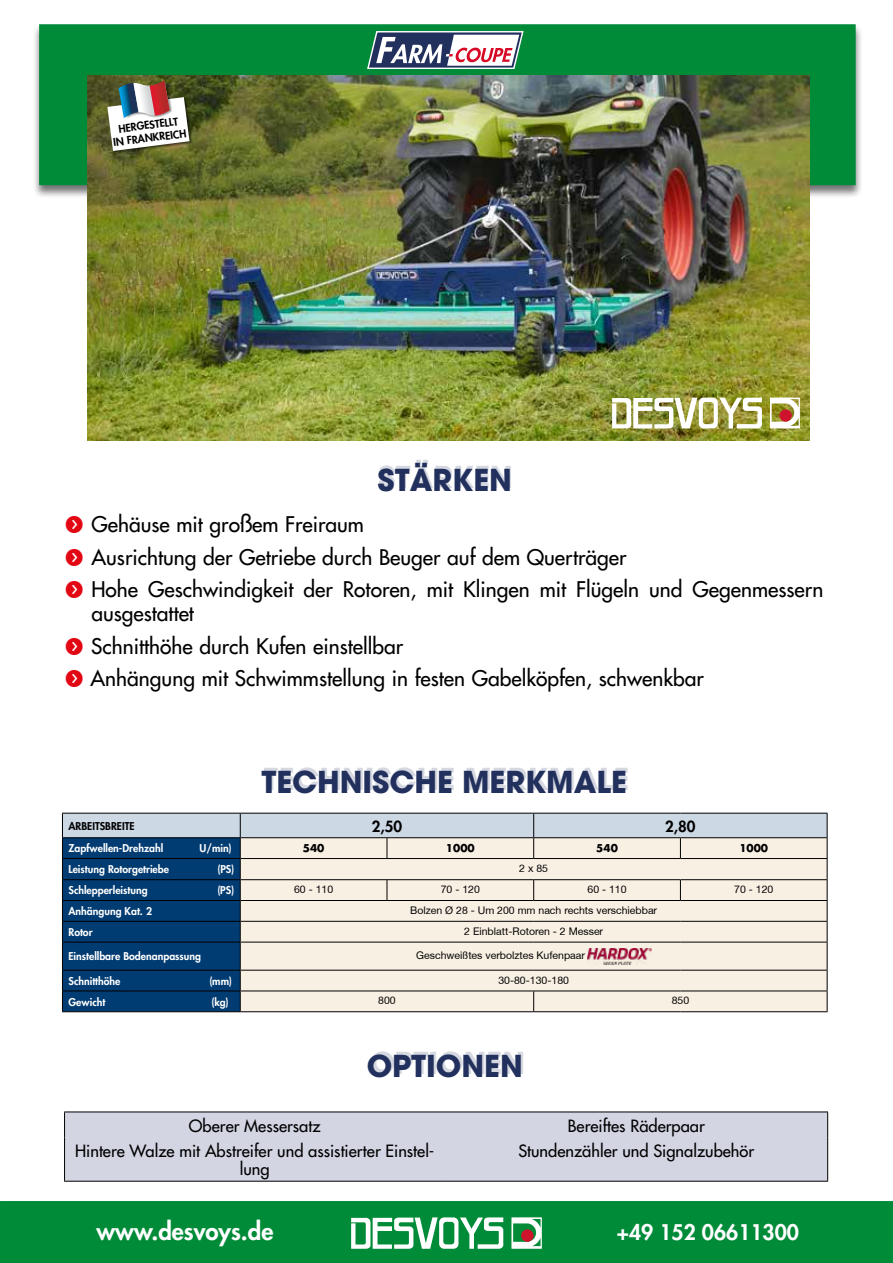
<style>
.page{position:relative;width:893px;height:1263px;background:#fff}
.page>*{position:absolute;margin:0;border:0;box-sizing:border-box;transform-origin:0 0}
.t1{font:700 30px "Avant Garde LT";color:#22305d}
.t2{font:800 24px "Futura Std";color:#fff}
.t3{font:500 21px/32.5px "Futura Std";color:#000}
.t4{font:800 21px "Futura Std";color:#fff}
.t5{font:500 16.5px/18px "Futura Std";color:#000;text-align:center}
.t6{font:800 15px "Futura Std";color:#000}
.t7{font:800 10.65px/12.8px "Futura";color:#000;text-align:center}
.t8{font:800 10.5px "Futura Std";color:#fff}
.t9{font:10.5px "Helvetica Neue";color:#000}
.t10{font:700 10.5px "Futura Std";color:#000}
.t11{font:800 10.5px "Futura Std";color:#000}
.s1{font-family:"Button Bonus Circle Negative";font-weight:400;color:#e30613}
</style>
<div class="page">
<div style="left:1px;top:1202px;width:891px;height:60px;background:#008b39"></div>
<div style="left:0;top:1201px;width:893px;height:62px;border:2px solid #008b39"></div>
<div style="left:32px;top:24px;width:831px;height:175px;background:#000;opacity:.55"></div>
<div style="left:39px;top:24px;width:817px;height:161px;background:#008b39;border:2px solid #008b39"></div>
<svg style="left:351px;top:1217px;width:152px;height:32px"></svg>
<svg style="left:511px;top:1217px;width:31px;height:32px"></svg>
<div style="left:521px;top:1229px;width:13px;height:13px;background:#ce132d;border-radius:50%"></div>
<svg style="left:367px;top:31px;width:157px;height:37px;background:#9292a2"></svg>
<div style="left:65px;top:1112px;width:762px;height:69px;background:#d3d5e3"></div>
<hr style="left:64px;top:1111px;width:381px;height:1px;background:#000">
<svg style="left:64px;top:1112px;width:1px;height:25px"></svg>
<hr style="left:445px;top:1111px;width:383px;height:1px;background:#000">
<svg style="left:827px;top:1112px;width:1px;height:25px"></svg>
<hr style="left:64px;top:1137px;width:1px;height:44px;background:#000">
<hr style="left:827px;top:1137px;width:1px;height:44px;background:#000">
<hr style="left:64px;top:1181px;width:381px;height:1px;background:#000">
<hr style="left:445px;top:1181px;width:383px;height:1px;background:#000">
<img style="left:87px;top:75px;width:722px;height:365px">
<img style="left:612px;top:398px;width:150px;height:30px">
<svg style="left:770px;top:398px;width:30px;height:30px"></svg>
<div style="left:779px;top:409px;width:13px;height:13px;background:#ce132d;border-radius:50%"></div>
<svg style="left:62px;top:813px;width:766px;height:199px;background:#b6bdc2"></svg>
<hr style="left:62px;top:1011px;width:178px;height:1px;background:#000">
<hr style="left:240px;top:1011px;width:147px;height:1px;background:#000">
<hr style="left:387px;top:1011px;width:147px;height:1px;background:#000">
<hr style="left:534px;top:1011px;width:146px;height:1px;background:#000">
<hr style="left:680px;top:1011px;width:147px;height:1px;background:#000">
<img style="left:588px;top:948px;width:63px;height:16px">
<img style="left:106px;top:96px;width:87px;height:59px">
<svg style="left:107px;top:80px;width:82px;height:71px;background:#b5afa6"></svg>
<p class="t7" style="left:111px;top:124px;width:75px;rotate:-7deg">HERGESTELLT<br>IN FRANKREICH</p>
<h1 class="t1" style="left:379px;top:457px;width:136px">STÄRKEN</h1>
<p class="t3" style="left:64px;top:508px;width:761px"><span class="s1">f</span> Gehäuse mit großem Freiraum<br><span class="s1">f</span> Ausrichtung der Getriebe durch Beuger auf dem Querträger<br><span class="s1">f</span> Hohe Geschwindigkeit der Rotoren, mit Klingen mit Flügeln und Gegenmessern</p>
<p class="t3" style="left:64px;top:597px;width:642px;text-indent:28px">ausgestattet<br><span class="s1">f</span> Schnitthöhe durch Kufen einstellbar<br><span class="s1">f</span> Anhängung mit Schwimmstellung in festen Gabelköpfen, schwenkbar</p>
<h1 class="t1" style="left:264px;top:759px;width:367px">TECHNISCHE MERKMALE</h1>
<p class="t11" style="left:68px;top:819px;width:68px">ARBEITSBREITE</p>
<p class="t6" style="left:372px;top:816px;width:32px">2,50</p>
<p class="t6" style="left:665px;top:816px;width:32px">2,80</p>
<p class="t8" style="left:68px;top:842px;width:96px">Zapfwellen-Drehzahl</p>
<p class="t8" style="left:200px;top:842px;width:34px">U/min)</p>
<p class="t10" style="left:303px;top:841px;width:23px">540</p>
<p class="t10" style="left:446px;top:841px;width:30px">1000</p>
<p class="t10" style="left:596px;top:841px;width:23px">540</p>
<p class="t10" style="left:739px;top:841px;width:30px">1000</p>
<p class="t8" style="left:68px;top:863px;width:102px">Leistung Rotorgetriebe</p>
<p class="t8" style="left:217px;top:863px;width:18px">(PS)</p>
<p class="t9" style="left:519px;top:864px;width:30px">2 x 85</p>
<p class="t8" style="left:68px;top:884px;width:81px">Schlepperleistung</p>
<p class="t8" style="left:217px;top:884px;width:18px">(PS)</p>
<p class="t9" style="left:294px;top:885px;width:41px">60 - 110</p>
<p class="t9" style="left:441px;top:885px;width:41px">70 - 120</p>
<p class="t9" style="left:587px;top:885px;width:41px">60 - 110</p>
<p class="t9" style="left:734px;top:885px;width:41px">70 - 120</p>
<p class="t8" style="left:68px;top:905px;width:85px">Anhängung Kat. 2</p>
<p class="t9" style="left:410px;top:906px;width:248px">Bolzen Ø 28 - Um 200 mm nach rechts verschiebbar</p>
<p class="t8" style="left:68px;top:925px;width:26px">Rotor</p>
<p class="t9" style="left:464px;top:926px;width:140px">2 Einblatt-Rotoren - 2 Messer</p>
<p class="t8" style="left:68px;top:950px;width:134px">Einstellbare Bodenanpassung</p>
<p class="t9" style="left:416px;top:950px;width:170px">Geschweißtes verbolztes Kufenpaar</p>
<p class="t8" style="left:68px;top:974px;width:54px">Schnitthöhe</p>
<p class="t8" style="left:209px;top:974px;width:24px">(mm)</p>
<p class="t9" style="left:498px;top:975px;width:72px">30-80-130-180</p>
<p class="t8" style="left:68px;top:995px;width:38px">Gewicht</p>
<p class="t8" style="left:212px;top:995px;width:19px">(kg)</p>
<p class="t9" style="left:378px;top:996px;width:19px">800</p>
<p class="t9" style="left:672px;top:996px;width:19px">850</p>
<h1 class="t1" style="left:369px;top:1043px;width:158px">OPTIONEN</h1>
<p class="t5" style="left:189px;top:1116px;width:133px">Oberer Messersatz</p>
<p class="t5" style="left:568px;top:1116px;width:139px">Bereiftes Räderpaar</p>
<p class="t5" style="left:75px;top:1142px;width:361px">Hintere Walze mit Abstreifer und assistierter Einstel&shy;lung</p>
<p class="t5" style="left:518px;top:1142px;width:237px">Stundenzähler und Signalzubehör</p>
<p class="t2" style="left:96px;top:1216px;width:178px">www.desvoys.de</p>
<p class="t4" style="left:617px;top:1218px;width:184px">+49 152 06611300</p>
</div>
